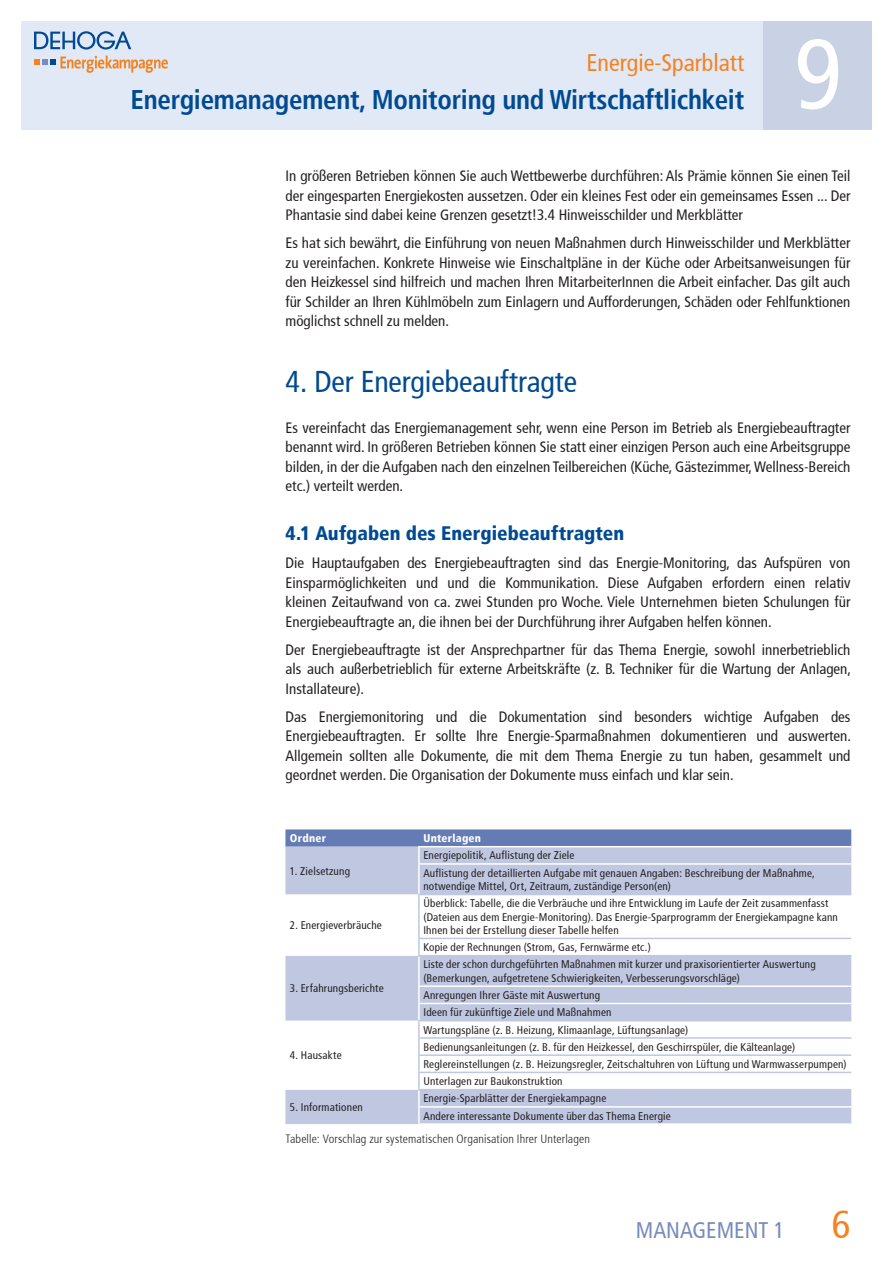
<style>
.page{position:relative;width:893px;height:1263px;background:#fff}
.page>*{position:absolute;margin:0;border:0;box-sizing:border-box;transform-origin:0 0}
.t1{font:condensed 99px "Frutiger";color:#fff}
.t2{font:condensed 30px "Frutiger";letter-spacing:-.005em;color:#004a91}
.t3{font:700 condensed 27px "Frutiger";letter-spacing:-.01em;color:#004a91}
.t4{font:condensed 24px "Frutiger";color:#f5821f}
.t5{font:condensed 22.5px "Frutiger";color:#788bbd}
.t6{font:900 condensed 19.5px "Frutiger";letter-spacing:.005em;color:#004a91}
.t7{font:condensed 15px/19.5px "Frutiger";color:#231f20;text-align:justify}
.t8{font:300 condensed 12px "Frutiger";letter-spacing:.015em;color:#231f20}
.t9{font:condensed 11.1px/17.2px "Frutiger";letter-spacing:.02em;color:#231f20}
.t10{font:900 condensed 11.1px "Frutiger";letter-spacing:.025em;color:#fff}
.s1{font-size:39px;color:#f5821f}
</style>
<div class="page">
<div style="left:21px;top:21px;width:742px;height:109px;background:#e1e9f6"></div>
<svg style="left:34px;top:31px;width:97px;height:19px"></svg>
<svg style="left:34px;top:56px;width:134px;height:17px"></svg>
<div style="left:763px;top:21px;width:109px;height:109px;background:#c9d1e4"></div>
<div style="left:285px;top:863px;width:566px;height:261px;background:#bfc7e1"></div>
<svg style="left:285px;top:894px;width:566px;height:196px"></svg>
<svg style="left:285px;top:829px;width:566px;height:34px;background:#95a4cc"></svg>
<hr style="left:418px;top:863px;width:433px;height:2px;background:#fff">
<hr style="left:418px;top:865px;width:2px;height:29px;background:#fff">
<hr style="left:418px;top:956px;width:2px;height:29px;background:#fff">
<hr style="left:418px;top:985px;width:433px;height:2px;background:#fff">
<hr style="left:418px;top:1003px;width:433px;height:1px;background:#fff">
<hr style="left:418px;top:1106px;width:433px;height:1px;background:#fff">
<hr style="left:418px;top:1123px;width:433px;height:2px;background:#fff">
<hr style="left:418px;top:894px;width:433px;height:1px;background:#bfc7e1">
<hr style="left:418px;top:895px;width:2px;height:43px;background:#bfc7e1">
<hr style="left:418px;top:938px;width:433px;height:1px;background:#bfc7e1">
<svg style="left:418px;top:939px;width:2px;height:16px"></svg>
<hr style="left:418px;top:955px;width:433px;height:1px;background:#bfc7e1">
<hr style="left:418px;top:1020px;width:433px;height:1px;background:#bfc7e1">
<hr style="left:418px;top:1037px;width:433px;height:2px;background:#bfc7e1">
<hr style="left:418px;top:1054px;width:433px;height:2px;background:#bfc7e1">
<hr style="left:418px;top:1072px;width:433px;height:1px;background:#bfc7e1">
<svg style="left:418px;top:987px;width:2px;height:136px"></svg>
<hr style="left:418px;top:1089px;width:433px;height:1px;background:#bfc7e1">
<h3 class="t4" style="left:586px;top:48px;width:159px">Energie-Sparblatt</h3>
<h3 class="t3" style="left:131px;top:83px;width:615px">Energiemanagement, Monitoring und Wirtschaftlichkeit</h3>
<h1 class="t1" style="left:794px;top:17px;width:49px">9</h1>
<p class="t7" style="left:286px;top:166px;width:566px">In größeren Betrieben können Sie auch Wettbewerbe durchführen: Als Prämie können Sie einen Teil der eingesparten Energiekosten aussetzen. Oder ein kleines Fest oder ein gemeinsames Essen ... Der Phantasie sind dabei keine Grenzen gesetzt!3.4 Hinweisschilder und Merkblätter</p>
<p class="t7" style="left:286px;top:233px;width:566px">Es hat sich bewährt, die Einführung von neuen Maßnahmen durch Hinweisschilder und Merkblätter zu vereinfachen. Konkrete Hinweise wie Einschaltpläne in der Küche oder Arbeitsanweisungen für den Heizkessel sind hilfreich und machen Ihren MitarbeiterInnen die Arbeit einfacher. Das gilt auch für Schilder an Ihren Kühlmöbeln zum Einlagern und Aufforderungen, Schäden oder Fehlfunktionen möglichst schnell zu melden.</p>
<h2 class="t2" style="left:286px;top:364px;width:293px">4. Der Energiebeauftragte</h2>
<p class="t7" style="left:286px;top:418px;width:566px">Es vereinfacht das Energiemanagement sehr, wenn eine Person im Betrieb als Energiebeauftragter benannt wird. In größeren Betrieben können Sie statt einer einzigen Person auch eine Arbeitsgruppe bilden, in der die Aufgaben nach den einzelnen Teilbereichen (Küche, Gästezimmer, Wellness-Bereich etc.) verteilt werden.</p>
<h3 class="t6" style="left:286px;top:522px;width:340px">4.1 Aufgaben des Energiebeauftragten</h3>
<p class="t7" style="left:286px;top:553px;width:566px">Die Hauptaufgaben des Energiebeauftragten sind das Energie-Monitoring, das Aufspüren von Einsparmöglichkeiten und und die Kommunikation. Diese Aufgaben erfordern einen relativ kleinen Zeitaufwand von ca. zwei Stunden pro Woche. Viele Unternehmen bieten Schulungen für Energiebeauftragte an, die ihnen bei der Durchführung ihrer Aufgaben helfen können.</p>
<p class="t7" style="left:286px;top:640px;width:567px">Der Energiebeauftragte ist der Ansprechpartner für das Thema Energie, sowohl innerbetrieblich als auch außerbetrieblich für externe Arbeitskräfte (z. B. Techniker für die Wartung der Anlagen, Installateure).</p>
<p class="t7" style="left:286px;top:707px;width:567px">Das Energiemonitoring und die Dokumentation sind besonders wichtige Aufgaben des Energiebeauftragten. Er sollte Ihre Energie-Sparmaßnahmen dokumentieren und auswerten.<br>Allgemein sollten alle Dokumente, die mit dem Thema Energie zu tun haben, gesammelt und geordnet werden. Die Organisation der Dokumente muss einfach und klar sein.</p>
<p class="t10" style="left:290px;top:832px;width:38px">Ordner</p>
<p class="t10" style="left:423px;top:832px;width:59px">Unterlagen</p>
<p class="t9" style="left:290px;top:862px;width:62px">1. Zielsetzung</p>
<p class="t9" style="left:423px;top:847px;width:393px">Energiepolitik, Auflistung der Ziele<br>Auflistung der detaillierten Aufgabe mit genauen Angaben: Beschreibung der Maßnahme,</p>
<p class="t9" style="left:423px;top:878px;width:249px">notwendige Mittel, Ort, Zeitraum, zuständige Person(en)</p>
<p class="t9" style="left:290px;top:917px;width:94px">2. Energieverbräuche</p>
<p class="t9" style="left:290px;top:980px;width:95px">3. Erfahrungsberichte</p>
<p class="t9" style="left:290px;top:1047px;width:53px">4. Hausakte</p>
<p class="t9" style="left:423px;top:897px;width:416px;line-height:13.4px">Überblick: Tabelle, die die Verbräuche und ihre Entwicklung im Laufe der Zeit zusammenfasst (Dateien aus dem Energie-Monitoring). Das Energie-Sparprogramm der Energiekampagne kann<br>Ihnen bei der Erstellung dieser Tabelle helfen</p>
<p class="t9" style="left:423px;top:939px;width:229px">Kopie der Rechnungen (Strom, Gas, Fernwärme etc.)</p>
<p class="t9" style="left:423px;top:958px;width:394px;line-height:13.4px">Liste der schon durchgeführten Maßnahmen mit kurzer und praxisorientierter Auswertung (Bemerkungen, aufgetretene Schwierigkeiten, Verbesserungsvorschläge)</p>
<p class="t9" style="left:423px;top:987px;width:190px">Anregungen Ihrer Gäste mit Auswertung<br>Ideen für zukünftige Ziele und Maßnahmen</p>
<p class="t9" style="left:423px;top:1021px;width:425px">Wartungspläne (z. B. Heizung, Klimaanlage, Lüftungsanlage)<br>Bedienungsanleitungen (z. B. für den Heizkessel, den Geschirrspüler, die Kälteanlage)<br>Reglereinstellungen (z. B. Heizungsregler, Zeitschaltuhren von Lüftung und Warmwasserpumpen)<br>Unterlagen zur Baukonstruktion</p>
<p class="t9" style="left:290px;top:1099px;width:74px">5. Informationen</p>
<p class="t9" style="left:423px;top:1090px;width:249px">Energie-Sparblätter der Energiekampagne<br>Andere interessante Dokumente über das Thema Energie</p>
<p class="t8" style="left:285px;top:1132px;width:306px">Tabelle: Vorschlag zur systematischen Organisation Ihrer Unterlagen</p>
<h3 class="t5" style="left:636px;top:1217px;width:216px">MANAGEMENT 1 <span class="s1">6</span></h3>
</div>
